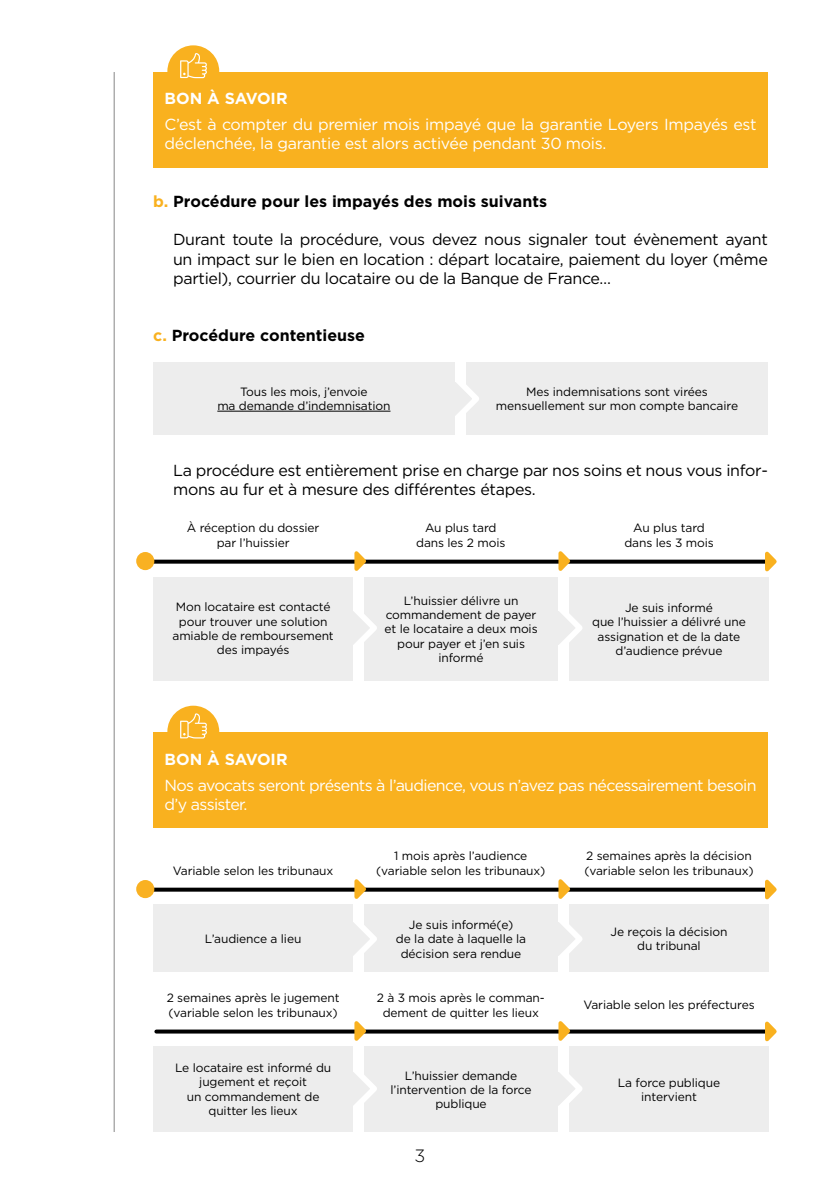
<style>
.page{position:relative;width:840px;height:1191px;background:#fff}
.page>*{position:absolute;margin:0;border:0;box-sizing:border-box;transform-origin:0 0}
.t1{font:300 17.8px "Gotham";color:#000}
.t2{font:16px/19.2px "Gotham";letter-spacing:-.02em;color:#000;text-align:justify}
.t3{font:16px/19.2px "Gotham";letter-spacing:-.03em;color:#fff}
.t4{font:700 16px "Gotham";color:#000}
.t5{font:700 16px "Gotham";color:#fff}
.t6{font:12px/14.4px "Gotham";letter-spacing:-.01em;color:#000;text-align:center}
.s1{color:#f9b11f}
</style>
<div class="page">
<div style="left:167px;top:705px;width:52px;height:52px;background:#f9b11f;border-radius:50%"></div>
<div style="left:153px;top:732px;width:614px;height:96px;background:#f9b11f"></div>
<svg style="left:180px;top:713px;width:27px;height:25px"></svg>
<div style="left:569px;top:576px;width:199px;height:104px;background:#ededed"></div>
<div style="left:569px;top:904px;width:199px;height:68px;background:#ededed"></div>
<div style="left:569px;top:1046px;width:199px;height:86px;background:#ededed"></div>
<svg style="left:557px;top:598px;width:25px;height:59px"></svg>
<svg style="left:557px;top:909px;width:25px;height:59px"></svg>
<svg style="left:557px;top:1059px;width:25px;height:59px"></svg>
<div style="left:167px;top:45px;width:52px;height:52px;background:#f9b11f;border-radius:50%"></div>
<div style="left:153px;top:72px;width:614px;height:96px;background:#f9b11f"></div>
<svg style="left:180px;top:53px;width:27px;height:25px"></svg>
<hr style="left:114px;top:72px;width:1px;height:1060px;background:#878787">
<div style="left:466px;top:362px;width:301px;height:72px;background:#ededed"></div>
<svg style="left:455px;top:382px;width:24px;height:34px"></svg>
<div style="left:153px;top:362px;width:302px;height:72px;background:#ededed"></div>
<hr style="left:217px;top:411px;width:173px;height:1px;background:#000">
<div style="left:364px;top:576px;width:193px;height:104px;background:#ededed"></div>
<div style="left:364px;top:904px;width:193px;height:68px;background:#ededed"></div>
<div style="left:364px;top:1046px;width:193px;height:86px;background:#ededed"></div>
<svg style="left:353px;top:611px;width:24px;height:34px"></svg>
<svg style="left:353px;top:922px;width:24px;height:34px"></svg>
<svg style="left:353px;top:1072px;width:24px;height:33px"></svg>
<div style="left:153px;top:576px;width:200px;height:104px;background:#ededed"></div>
<div style="left:153px;top:904px;width:200px;height:68px;background:#ededed"></div>
<div style="left:153px;top:1046px;width:200px;height:86px;background:#ededed"></div>
<svg style="left:154px;top:559px;width:606px;height:4px;background:#292929"></svg>
<svg style="left:154px;top:887px;width:606px;height:4px;background:#2a2a29"></svg>
<svg style="left:156px;top:1029px;width:604px;height:4px;background:#232323"></svg>
<svg style="left:760px;top:551px;width:17px;height:21px"></svg>
<svg style="left:760px;top:879px;width:17px;height:21px"></svg>
<svg style="left:760px;top:1021px;width:17px;height:21px"></svg>
<div style="left:136px;top:552px;width:18px;height:18px;background:#f9b122;border-radius:50%"></div>
<div style="left:136px;top:880px;width:18px;height:18px;background:#f9b122;border-radius:50%"></div>
<svg style="left:350px;top:551px;width:19px;height:20px"></svg>
<svg style="left:350px;top:879px;width:19px;height:20px"></svg>
<svg style="left:350px;top:1021px;width:19px;height:20px"></svg>
<svg style="left:554px;top:551px;width:19px;height:20px"></svg>
<svg style="left:554px;top:879px;width:19px;height:20px"></svg>
<svg style="left:554px;top:1021px;width:19px;height:20px"></svg>
<h2 class="t5" style="left:164px;top:88px;width:124px">BON À SAVOIR</h2>
<h2 class="t3" style="left:164px;top:114px;width:593px">C’est à compter du premier mois impayé que la garantie Loyers Impayés est déclenchée, la garantie est alors activée pendant 30 mois.</h2>
<h2 class="t4" style="left:153px;top:191px;width:395px"><span class="s1">b.</span> Procédure pour les impayés des mois suivants</h2>
<h2 class="t2" style="left:173px;top:230px;width:596px">Durant toute la procédure, vous devez nous signaler tout évènement ayant un impact sur le bien en location : départ locataire, paiement du loyer (même partiel), courrier du locataire ou de la Banque de France…</h2>
<h2 class="t4" style="left:153px;top:325px;width:213px"><span class="s1">c.</span> Procédure contentieuse</h2>
<p class="t6" style="left:217px;top:384px;width:174px">Tous les mois, j’envoie<br>ma demande d’indemnisation</p>
<p class="t6" style="left:495px;top:384px;width:243px">Mes indemnisations sont virées mensuellement sur mon compte bancaire</p>
<h2 class="t2" style="left:173px;top:460px;width:596px">La procédure est entièrement prise en charge par nos soins et nous vous infor&shy;mons au fur et à mesure des différentes étapes.</h2>
<p class="t6" style="left:187px;top:520px;width:134px">À réception du dossier par l’huissier</p>
<p class="t6" style="left:172px;top:599px;width:163px">Mon locataire est contacté pour trouver une solution amiable de remboursement des impayés</p>
<p class="t6" style="left:416px;top:520px;width:91px">Au plus tard dans les 2 mois</p>
<p class="t6" style="left:384px;top:593px;width:154px">L’huissier délivre un commandement de payer et le locataire a deux mois pour payer et j’en suis informé</p>
<p class="t6" style="left:624px;top:520px;width:91px">Au plus tard dans les 3 mois</p>
<p class="t6" style="left:592px;top:600px;width:155px">Je suis informé<br>que l’huissier a délivré une assignation et de la date d’audience prévue</p>
<h2 class="t5" style="left:164px;top:748px;width:124px">BON À SAVOIR</h2>
<h2 class="t3" style="left:164px;top:775px;width:593px">Nos avocats seront présents à l’audience, vous n’avez pas nécessairement besoin d’y assister.</h2>
<p class="t6" style="left:173px;top:863px;width:162px">Variable selon les tribunaux</p>
<p class="t6" style="left:205px;top:931px;width:98px">L’audience a lieu</p>
<p class="t6" style="left:167px;top:990px;width:174px;text-align:left">2 semaines après le jugement (variable selon les tribunaux)</p>
<p class="t6" style="left:175px;top:1060px;width:158px">Le locataire est informé du jugement et reçoit<br>un commandement de quitter les lieux</p>
<p class="t6" style="left:376px;top:848px;width:171px">1 mois après l’audience (variable selon les tribunaux)</p>
<p class="t6" style="left:396px;top:917px;width:132px">Je suis informé(e)<br>de la date à laquelle la décision sera rendue</p>
<p class="t6" style="left:377px;top:990px;width:169px">2 à 3 mois après le comman&shy;dement de quitter les lieux</p>
<p class="t6" style="left:390px;top:1068px;width:142px">L’huissier demande l’intervention de la force publique</p>
<h1 class="t1" style="left:414px;top:1144px;width:12px">3</h1>
<p class="t6" style="left:584px;top:848px;width:171px;text-align:left">2 semaines après la décision (variable selon les tribunaux)</p>
<p class="t6" style="left:610px;top:924px;width:118px">Je reçois la décision du tribunal</p>
<p class="t6" style="left:583px;top:997px;width:173px">Variable selon les préfectures</p>
<p class="t6" style="left:617px;top:1075px;width:104px">La force publique intervient</p>
</div>
